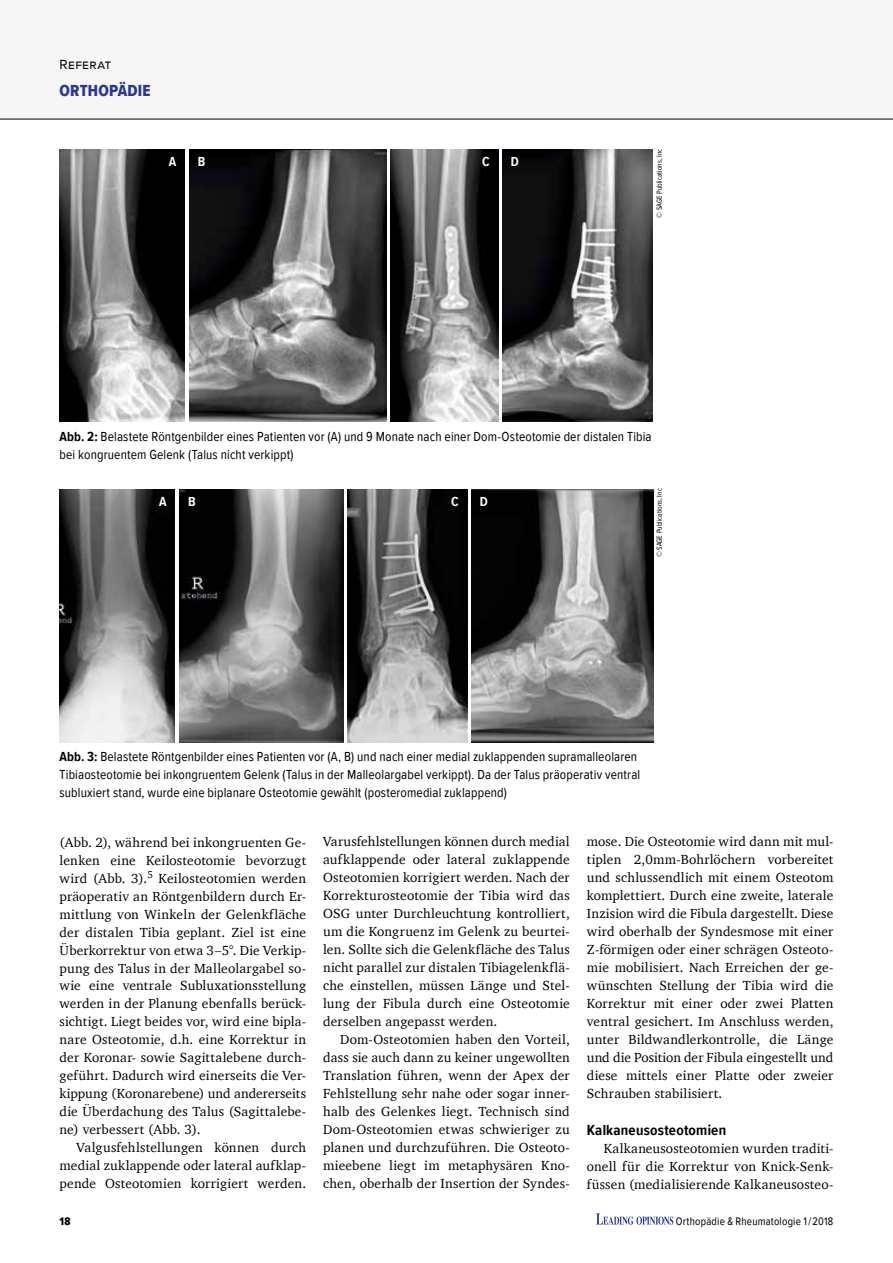
<style>
.page{position:relative;width:893px;height:1263px;background:#fff}
.page>*{position:absolute;margin:0;border:0;box-sizing:border-box;transform-origin:0 0}
.t1{font:16.5px "Proxima Nova Cond Extrabld";letter-spacing:.015em;color:#2c3791}
.t2{font:700 15px "Proxima Nova Cond";letter-spacing:.015em;color:#000}
.t3{font:13.5px/18px "Charter";letter-spacing:.015em;color:#000;text-align:justify}
.t4{font:13.5px/18px "Proxima Nova Cond";letter-spacing:.01em;color:#000}
.t5{font:700 13.5px "Proxima Nova Cond";color:#fff}
.t6{font:13.5px "Proxima Nova";color:#000}
.t7{font:11.25px "Proxima Nova Cond";letter-spacing:.02em;color:#000}
.t8{font:11.25px "Proxima Nova Cond Extrabld";color:#000}
.t9{font:7.5px "Proxima Nova Cond";color:#000}
.s1{font-weight:700}
</style>
<div class="page">
<div style="left:0;top:0;width:893px;height:119px;background:#f6f6f6"></div>
<svg style="left:596px;top:1213px;width:77px;height:12px"></svg>
<img style="left:60px;top:149px;width:125px;height:273px">
<img style="left:391px;top:149px;width:107px;height:273px">
<img style="left:189px;top:149px;width:197px;height:273px">
<img style="left:502px;top:149px;width:150px;height:273px">
<img style="left:60px;top:489px;width:115px;height:254px">
<img style="left:348px;top:489px;width:119px;height:254px">
<img style="left:179px;top:489px;width:164px;height:254px">
<img style="left:471px;top:489px;width:182px;height:254px">
<hr style="left:0;top:119px;width:893px;height:1px;background:#000">
<p class="t6" style="left:60px;top:54px;width:53px">Referat</p>
<p class="t1" style="left:60px;top:78px;width:93px">ORTHOPÄDIE</p>
<p class="t5" style="left:169px;top:152px;width:9px">A</p>
<p class="t5" style="left:198px;top:152px;width:9px">B</p>
<p class="t5" style="left:482px;top:152px;width:9px">C</p>
<p class="t5" style="left:511px;top:152px;width:10px">D</p>
<p class="t9" style="left:654px;top:218px;width:71px;rotate:-90deg">© SAGE Publications, Inc</p>
<p class="t4" style="left:60px;top:426px;width:594px"><span class="s1">Abb. 2:</span> Belastete Röntgenbilder eines Patienten vor (A) und 9 Monate nach einer Dom-Osteotomie der distalen Tibia bei kongruentem Gelenk (Talus nicht verkippt)</p>
<p class="t5" style="left:159px;top:492px;width:9px">A</p>
<p class="t5" style="left:188px;top:492px;width:9px">B</p>
<p class="t5" style="left:451px;top:492px;width:9px">C</p>
<p class="t5" style="left:480px;top:492px;width:10px">D</p>
<p class="t9" style="left:654px;top:557px;width:71px;rotate:-90deg">© SAGE Publications, Inc</p>
<p class="t4" style="left:60px;top:747px;width:582px"><span class="s1">Abb. 3:</span> Belastete Röntgenbilder eines Patienten vor (A, B) und nach einer medial zuklappenden supramalleolaren<br>Tibiaosteotomie bei inkongruentem Gelenk (Talus in der Malleolargabel verkippt). Da der Talus präoperativ ventral subluxiert stand, wurde eine biplanare Osteotomie gewählt (posteromedial zuklappend)</p>
<p class="t3" style="left:60px;top:833px;width:248px">(Abb. 2), während bei inkongruenten Ge&shy;lenken eine Keilosteotomie bevorzugt wird (Abb. 3).<sup>5</sup> Keilosteotomien werden präoperativ an Röntgenbildern durch Er&shy;mittlung von Winkeln der Gelenkfläche der distalen Tibia geplant. Ziel ist eine Überkorrektur von etwa 3–5°. Die Verkip&shy;pung des Talus in der Malleolargabel so&shy;wie eine ventrale Subluxationsstellung werden in der Planung ebenfalls berück&shy;sichtigt. Liegt beides vor, wird eine bipla&shy;nare Osteotomie, d.h. eine Korrektur in der Koronar- sowie Sagittalebene durch&shy;geführt. Dadurch wird einerseits die Ver&shy;kippung (Koronarebene) und andererseits die Überdachung des Talus (Sagittalebe&shy;ne) verbessert (Abb. 3).</p>
<p class="t3" style="left:60px;top:1139px;width:248px;text-indent:17px">Valgusfehlstellungen können durch medial zuklappende oder lateral aufklap&shy;pende Osteotomien korrigiert werden.</p>
<p class="t3" style="left:323px;top:833px;width:248px">Varusfehlstellungen können durch medial aufklappende oder lateral zuklappende Osteotomien korrigiert werden. Nach der Korrekturosteotomie der Tibia wird das OSG unter Durchleuchtung kontrolliert, um die Kongruenz im Gelenk zu beurtei&shy;len. Sollte sich die Gelenkfläche des Talus nicht parallel zur distalen Tibiagelenkflä&shy;che einstellen, müssen Länge und Stel&shy;lung der Fibula durch eine Osteotomie derselben angepasst werden.</p>
<p class="t3" style="left:323px;top:1030px;width:248px;text-indent:17px">Dom-Osteotomien haben den Vorteil, dass sie auch dann zu keiner ungewollten Translation führen, wenn der Apex der Fehlstellung sehr nahe oder sogar inner&shy;halb des Gelenkes liegt. Technisch sind Dom-Osteotomien etwas schwieriger zu planen und durchzuführen. Die Osteoto&shy;mieebene liegt im metaphysären Kno&shy;chen, oberhalb der Insertion der Syndes-</p>
<p class="t3" style="left:587px;top:832px;width:248px">mose. Die Osteotomie wird dann mit mul&shy;tiplen 2,0mm-Bohrlöchern vorbereitet und schlussendlich mit einem Osteotom komplettiert. Durch eine zweite, laterale Inzision wird die Fibula dargestellt. Diese wird oberhalb der Syndesmose mit einer Z-förmigen oder einer schrägen Osteoto&shy;mie mobilisiert. Nach Erreichen der ge&shy;wünschten Stellung der Tibia wird die Korrektur mit einer oder zwei Platten ventral gesichert. Im Anschluss werden, unter Bildwandlerkontrolle, die Länge und die Position der Fibula eingestellt und diese mittels einer Platte oder zweier Schrauben stabilisiert.</p>
<p class="t2" style="left:587px;top:1118px;width:141px">Kalkaneusosteotomien</p>
<p class="t3" style="left:587px;top:1139px;width:248px;text-indent:17px">Kalkaneusosteotomien wurden traditi&shy;onell für die Korrektur von Knick-Senk&shy;füssen (medialisierende Kalkaneusosteo-</p>
<p class="t8" style="left:60px;top:1212px;width:12px">18</p>
<p class="t7" style="left:676px;top:1212px;width:159px">Orthopädie &amp; Rheumatologie 1 / 2018</p>
</div>
